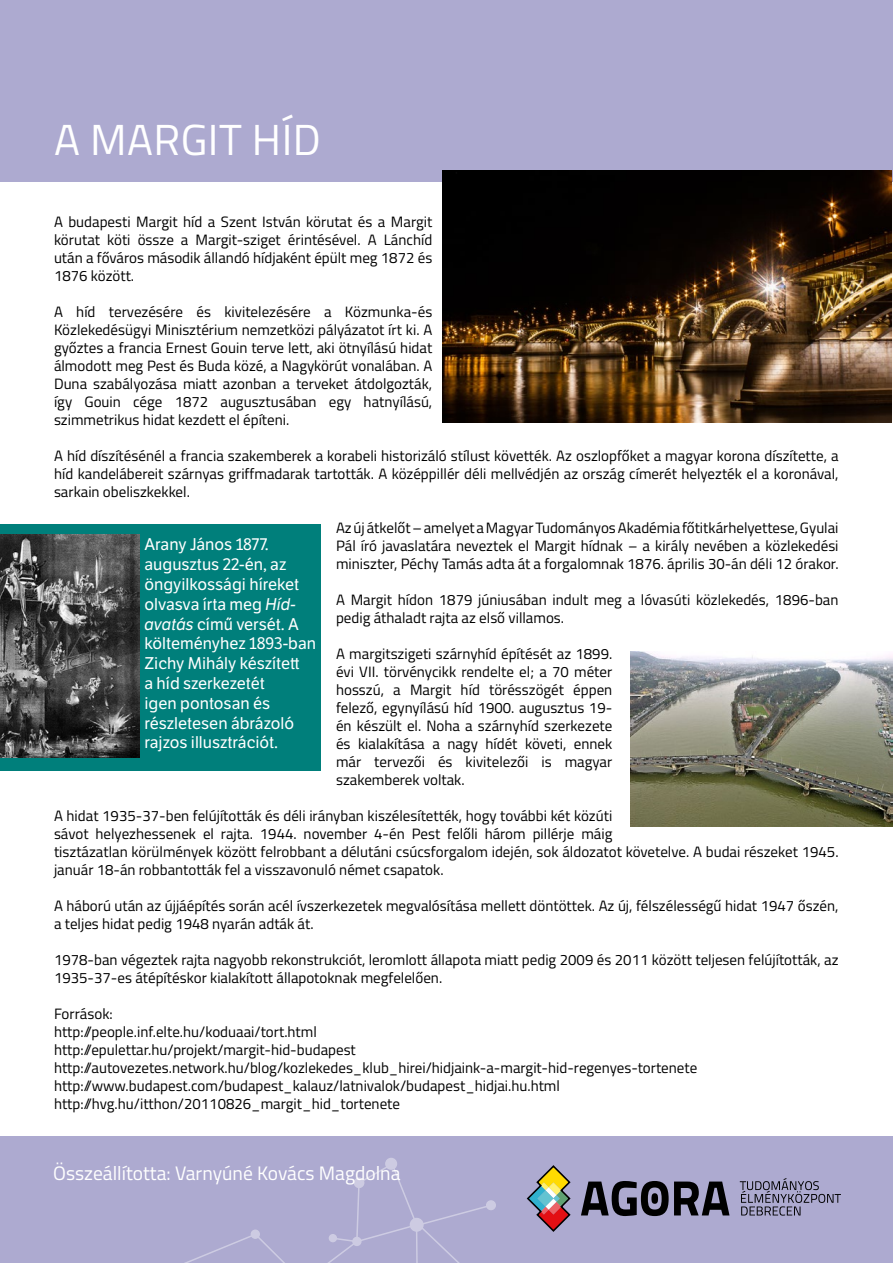
<style>
.page{position:relative;width:893px;height:1263px;background:#fff}
.page>*{position:absolute;margin:0;border:0;box-sizing:border-box;transform-origin:0 0}
.t1{font:43.5px "Titillium";letter-spacing:.01em;color:#fff}
.t2{font:19.5px "Titillium";color:#fff}
.t3{font:16.5px/19.8px "LFT Etica";color:#fff}
.t4{font:15px/18px "Titillium";color:#000;text-align:justify}
.s1{font-style:italic}
</style>
<div class="page">
<div style="left:0;top:1136px;width:893px;height:127px;background:#adaad0"></div>
<div style="left:386px;top:1158px;width:10px;height:11px;background:#cdcbe2;border-radius:50%"></div>
<div style="left:385px;top:1158px;width:12px;height:12px;border:2px solid #fff;border-radius:50%"></div>
<div style="left:486px;top:1200px;width:10px;height:10px;border:2px solid #fff;border-radius:50%"></div>
<svg style="left:184px;top:1162px;width:309px;height:101px"></svg>
<svg style="left:526px;top:1165px;width:45px;height:67px"></svg>
<svg style="left:581px;top:1181px;width:148px;height:35px"></svg>
<div style="left:651px;top:1193px;width:7px;height:11px;background:#000;border-radius:50%"></div>
<svg style="left:740px;top:1178px;width:101px;height:37px"></svg>
<div style="left:0;top:524px;width:320px;height:247px;background:#007f7b"></div>
<div style="left:0;top:0;width:893px;height:182px;background:#adaad0"></div>
<img style="left:0;top:534px;width:140px;height:224px">
<img style="left:442px;top:170px;width:450px;height:253px">
<img style="left:630px;top:652px;width:263px;height:174px">
<h1 class="t1" style="left:54px;top:108px;width:268px">A MARGIT HÍD</h1>
<p class="t4" style="left:54px;top:212px;width:380px">A budapesti Margit híd a Szent István körutat és a Margit körutat köti össze a Margit-sziget érintésével. A Lánchíd után a főváros második állandó hídjaként épült meg 1872 és 1876 között.</p>
<p class="t4" style="left:54px;top:302px;width:380px">A híd tervezésére és kivitelezésére a Közmunka-és Közlekedésügyi Minisztérium nemzetközi pályázatot írt ki. A győztes a francia Ernest Gouin terve lett, aki ötnyílású hidat álmodott meg Pest és Buda közé, a Nagykörút vonalában. A Duna szabályozása miatt azonban a terveket átdolgozták, így Gouin cége 1872 augusztusában egy hatnyílású, szimmetrikus hidat kezdett el építeni.</p>
<p class="t4" style="left:54px;top:446px;width:786px">A híd díszítésénél a francia szakemberek a korabeli historizáló stílust követték. Az oszlopfőket a magyar korona díszítette, a híd kandelábereit szárnyas griffmadarak tartották. A középpillér déli mellvédjén az ország címerét helyezték el a koronával, sarkain obeliszkekkel.</p>
<p class="t4" style="left:336px;top:518px;width:504px">Az új átkelőt – amelyet a Magyar Tudományos Akadémia főtitkárhelyettese, Gyulai Pál író javaslatára neveztek el Margit hídnak – a király nevében a közlekedési miniszter, Péchy Tamás adta át a forgalomnak 1876. április 30-án déli 12 órakor.</p>
<p class="t4" style="left:336px;top:590px;width:504px">A Margit hídon 1879 júniusában indult meg a lóvasúti közlekedés, 1896-ban pedig áthaladt rajta az első villamos.</p>
<p class="t4" style="left:336px;top:644px;width:278px">A margitszigeti szárnyhíd építését az 1899. évi VII. törvénycikk rendelte el; a 70 méter hosszú, a Margit híd törésszögét éppen felező, egynyílású híd 1900. augusztus 19- én készült el. Noha a szárnyhíd szerkezete és kialakítása a nagy hídét követi, ennek már tervezői és kivitelezői is magyar szakemberek voltak.</p>
<p class="t4" style="left:54px;top:806px;width:786px;text-align:left">A hidat 1935-37-ben felújították és déli irányban kiszélesítették, hogy további két közúti<br>sávot helyezhessenek el rajta. 1944. november 4-én Pest felőli három pillérje máig<br>tisztázatlan körülmények között felrobbant a délutáni csúcsforgalom idején, sok áldozatot követelve. A budai részeket 1945. január 18-án robbantották fel a visszavonuló német csapatok.</p>
<p class="t4" style="left:54px;top:896px;width:786px">A háború után az újjáépítés során acél ívszerkezetek megvalósítása mellett döntöttek. Az új, félszélességű hidat 1947 őszén, a teljes hidat pedig 1948 nyarán adták át.</p>
<p class="t4" style="left:54px;top:950px;width:786px">1978-ban végeztek rajta nagyobb rekonstrukciót, leromlott állapota miatt pedig 2009 és 2011 között teljesen felújították, az<br>1935-37-es átépítéskor kialakított állapotoknak megfelelően.</p>
<p class="t4" style="left:54px;top:1004px;width:645px;text-align:left">Források:<br>http://people.inf.elte.hu/koduaai/tort.html<br>http://epulettar.hu/projekt/margit-hid-budapest http://autovezetes.network.hu/blog/kozlekedes_klub_hirei/hidjaink-a-margit-hid-regenyes-tortenete http://www.budapest.com/budapest_kalauz/latnivalok/budapest_hidjai.hu.html http://hvg.hu/itthon/20110826_margit_hid_tortenete</p>
<p class="t3" style="left:145px;top:535px;width:173px">Arany János 1877. augusztus 22-én, az öngyilkossági híreket olvasva írta meg <span class="s1">Híd&shy;avatás</span> című versét. A költeményhez 1893-ban<br>Zichy Mihály készített<br>a híd szerkezetét<br>igen pontosan és részletesen ábrázoló rajzos illusztrációt.</p>
<h2 class="t2" style="left:53px;top:1159px;width:349px">Összeállította: Varnyúné Kovács Magdolna</h2>
</div>
